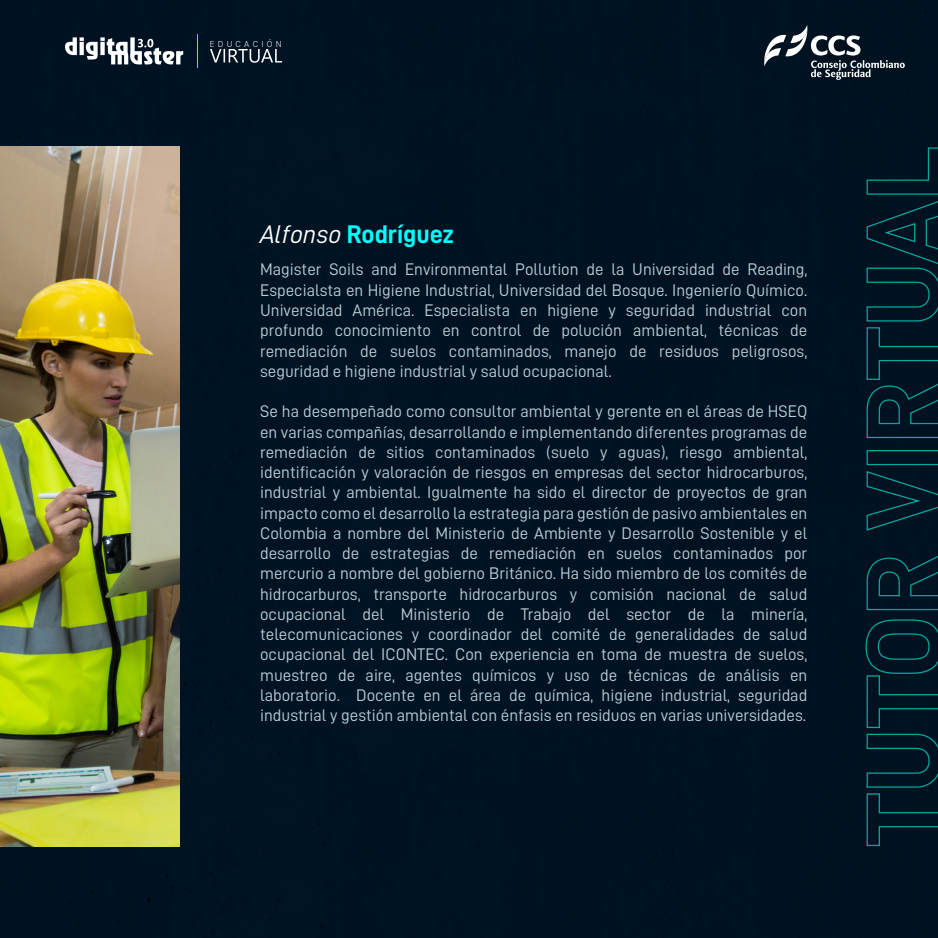
<style>
.page{position:relative;width:938px;height:938px;background:#011526}
.page>*{position:absolute;margin:0;border:0;box-sizing:border-box;transform-origin:0 0}
.t1{font:25.62px "D DIN Bold";color:#0ff}
.t2{font:16.88px/20.2px "D DIN";color:#bdccd4;text-align:justify}
.t3{font:300 8.38px "Roboto";letter-spacing:.395em;color:#fff}
.s1{font-family:"D DIN Italic";color:#fff}
</style>
<div class="page">
<hr style="left:197px;top:35px;width:1px;height:33px;background:#0ff">
<svg style="left:65px;top:37px;width:118px;height:27px"></svg>
<svg style="left:210px;top:49px;width:72px;height:14px"></svg>
<svg style="left:764px;top:25px;width:140px;height:55px"></svg>
<img style="left:0;top:146px;width:179px;height:700px">
<svg style="left:864px;top:619px;width:74px;height:227px"></svg>
<svg style="left:866px;top:556px;width:72px;height:54px"></svg>
<svg style="left:866px;top:450px;width:72px;height:81px"></svg>
<svg style="left:866px;top:147px;width:72px;height:291px"></svg>
<p class="t3" style="left:210px;top:38px;width:73px">EDUCACIÓN</p>
<h1 class="t1" style="left:260px;top:220px;width:196px"><span class="s1">Alfonso</span> Rodríguez</h1>
<p class="t2" style="left:260px;top:259px;width:548px">Magister Soils and Environmental Pollution de la Universidad de Reading, Especialsta en Higiene Industrial, Universidad del Bosque. Ingenierío Químico.<br>Universidad América. Especialista en higiene y seguridad industrial con profundo conocimiento en control de polución ambiental, técnicas de remediación de suelos contaminados, manejo de residuos peligrosos, seguridad e higiene industrial y salud ocupacional.</p>
<p class="t2" style="left:260px;top:401px;width:548px">Se ha desempeñado como consultor ambiental y gerente en el áreas de HSEQ en varias compañías, desarrollando e implementando diferentes programas de remediación de sitios contaminados (suelo y aguas), riesgo ambiental, identificación y valoración de riesgos en empresas del sector hidrocarburos, industrial y ambiental. Igualmente ha sido el director de proyectos de gran impacto como el desarrollo la estrategia para gestión de pasivo ambientales en Colombia a nombre del Ministerio de Ambiente y Desarrollo Sostenible y el desarrollo de estrategias de remediación en suelos contaminados por mercurio a nombre del gobierno Británico. Ha sido miembro de los comités de hidrocarburos, transporte hidrocarburos y comisión nacional de salud ocupacional del Ministerio de Trabajo del sector de la minería, telecomunicaciones y coordinador del comité de generalidades de salud ocupacional del ICONTEC. Con experiencia en toma de muestra de suelos, muestreo de aire, agentes químicos y uso de técnicas de análisis en laboratorio. Docente en el área de química, higiene industrial, seguridad industrial y gestión ambiental con énfasis en residuos en varias universidades.</p>
</div>
